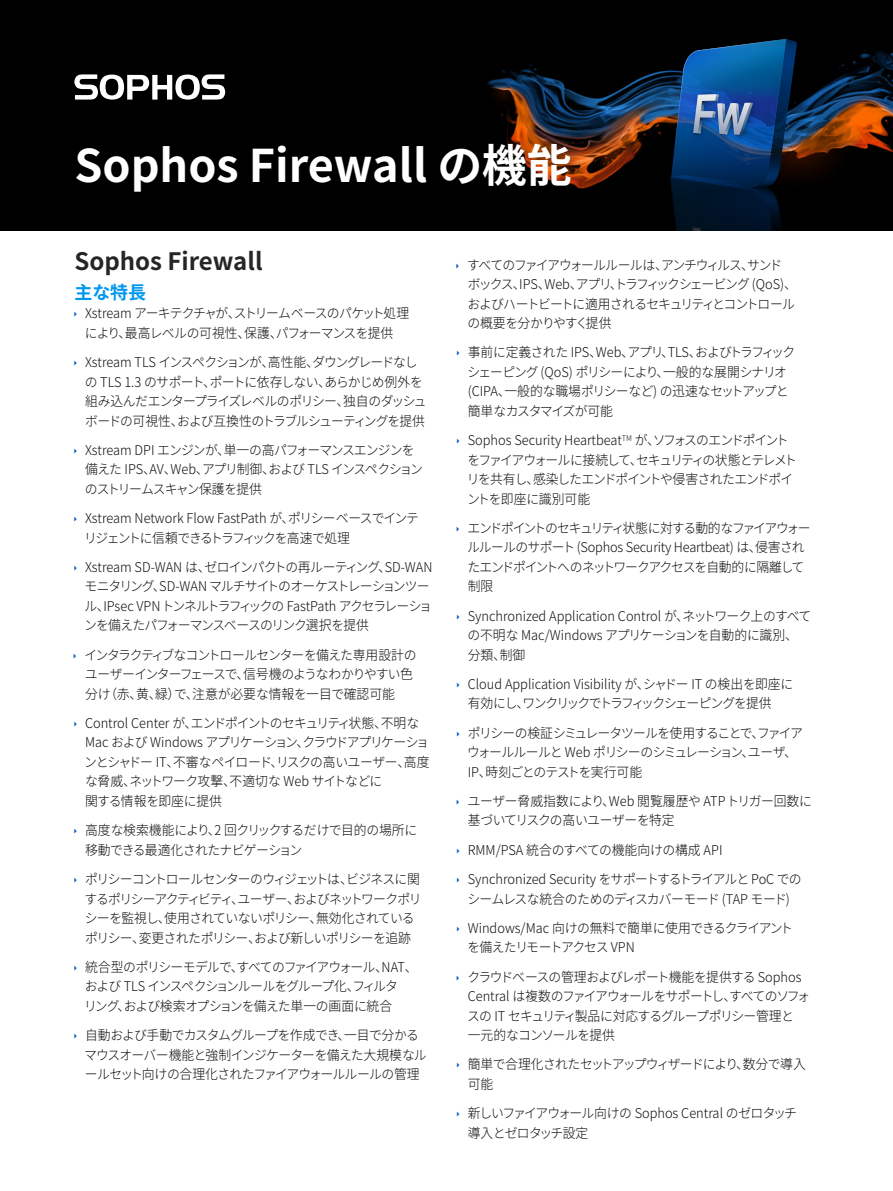
<style>
.page{position:relative;width:893px;height:1191px;background:#fff}
.page>*{position:absolute;margin:0;border:0;box-sizing:border-box;transform-origin:0 0}
.t1{font:700 45px "Noto Sans CJ Kjp";color:#fff}
.Subheading_1{font:700 24px "Noto Sans CJ Kjp";color:#242527}
.Subheading_2{font:700 18px "Noto Sans CJ Kjp";color:#0097ee}
.t2{font:300 13.5px/19.5px "Noto Sans CJ Kjp";letter-spacing:-.055em;color:#0d0d0e;scale:.95 1}
.t3{font:300 13.5px/19.5px "Noto Sans CJ Kjp";letter-spacing:-.035em;color:#0d0d0e;scale:.95 1}
.t4{font:300 13.5px/19.5px "Noto Sans CJ Kjp";letter-spacing:-.085em;color:#0d0d0e;scale:.95 1}
.t5{font:300 13.5px/19.5px "Noto Sans CJ Kjp";color:#0d0d0e;scale:.95 1}
.t6{font:300 13.5px/19.5px "Noto Sans CJ Kjp";letter-spacing:-.01em;color:#0d0d0e;scale:.95 1}
.t7{font:300 13.5px/19.5px "Noto Sans CJ Kjp";letter-spacing:-.03em;color:#0d0d0e;scale:.95 1}
.t8{font:300 13.5px/19.5px "Noto Sans CJ Kjp";letter-spacing:-.02em;color:#0d0d0e;scale:.95 1}
.t9{font:300 13.5px "Noto Sans CJ Kjp";letter-spacing:-.005em;color:#0d0d0e;scale:.95 1}
</style>
<div class="page">
<div style="left:0;top:0;width:893px;height:230px;background:#000"></div>
<img style="left:487px;top:50px;width:406px;height:139px">
<img style="left:587px;top:119px;width:274px;height:111px">
<img style="left:642px;top:50px;width:166px;height:140px">
<img style="left:671px;top:39px;width:126px;height:155px">
<svg style="left:74px;top:74px;width:151px;height:26px"></svg>
<p class="t1" style="left:74px;top:140px;width:499px">Sophos Firewall の機能</p>
<p class="Subheading_1" style="left:74px;top:247px;width:190px">Sophos Firewall</p>
<p class="Subheading_2" style="left:74px;top:282px;width:73px">主な特長</p>
<p class="t2" style="left:85px;top:304px;width:343px">Xstream アーキテクチャが、ストリームベースのパケット処理により、最高レベルの可視性、保護、パフォーマンスを提供</p>
<p class="t2" style="left:85px;top:353px;width:361px">Xstream TLS インスペクションが、高性能、ダウングレードなしの TLS 1.3 のサポート、ポートに依存しない、あらかじめ例外を組み込んだエンタープライズレベルのポリシー、独自のダッシュボードの可視性、および互換性のトラブルシューティングを提供</p>
<p class="t2" style="left:85px;top:440px;width:357px">Xstream DPI エンジンが、単一の高パフォーマンスエンジンを備えた IPS、AV、Web、アプリ制御、および TLS インスペクションのストリームスキャン保護を提供</p>
<p class="t3" style="left:84px;top:509px;width:354px">Xstream Network Flow FastPath が、ポリシーベースでインテリジェントに信頼できるトラフィックを高速で処理</p>
<p class="t2" style="left:84px;top:557px;width:368px">Xstream SD-WAN は、ゼロインパクトの再ルーティング、SD-WANモニタリング、SD-WAN マルチサイトのオーケストレーションツール、IPsec VPNトンネルトラフィックの FastPath アクセラレーションを備えたパフォーマンスベースのリンク選択を提供</p>
<p class="t2" style="left:85px;top:645px;width:351px">インタラクティブなコントロールセンターを備えた専用設計のユーザーインターフェースで、信号機のようなわかりやすい色分け（赤、黄、緑）で、注意が必要な情報を一目で確認可能</p>
<p class="t2" style="left:84px;top:713px;width:365px">Control Center が、エンドポイントのセキュリティ状態、不明な<br>Mac および Windows アプリケーション、クラウドアプリケーションとシャドー IT、不審なペイロード、リスクの高いユーザー、高度な脅威、ネットワーク攻撃、不適切な Web サイトなどに<br>関する情報を即座に提供</p>
<p class="t3" style="left:85px;top:821px;width:351px">高度な検索機能により、2 回クリックするだけで目的の場所に移動できる最適化されたナビゲーション</p>
<p class="t2" style="left:84px;top:869px;width:357px">ポリシーコントロールセンターのウィジェットは、ビジネスに関するポリシーアクティビティ、ユーザー、およびネットワークポリシーを監視し、使用されていないポリシー、無効化されているポリシー、変更されたポリシー、および新しいポリシーを追跡</p>
<p class="t2" style="left:84px;top:957px;width:353px">統合型のポリシーモデルで、すべてのファイアウォール、NAT、および TLS インスペクションルールをグループ化、フィルタ<br>リング、および検索オプションを備えた単一の画面に統合</p>
<p class="t2" style="left:84px;top:1025px;width:362px">自動および手動でカスタムグループを作成でき、一目で分かるマウスオーバー機能と強制インジケーターを備えた大規模なルールセット向けの合理化されたファイアウォールルールの管理</p>
<p class="t4" style="left:467px;top:255px;width:349px">すべてのファイアウォールルールは、アンチウィルス、サンドボックス、IPS、Web、アプリ、トラフィックシェービング (QoS)、およびハートビートに適用されるセキュリティとコントロールの概要を分かりやすく提供</p>
<p class="t2" style="left:468px;top:343px;width:346px">事前に定義された IPS、Web、アプリ、TLS、およびトラフィックシェーピング (QoS) ポリシーにより、一般的な展開シナリオ(CIPA、一般的な職場ポリシーなど) の迅速なセットアップと簡単なカスタマイズが可能</p>
<p class="t2" style="left:467px;top:431px;width:349px">Sophos Security Heartbeat<sup>TM</sup> が、ソフォスのエンドポイントをファイアウォールに接続して、セキュリティの状態とテレメトリを共有し、感染したエンドポイントや侵害されたエンドポイントを即座に識別可能</p>
<p class="t2" style="left:467px;top:518px;width:363px">エンドポイントのセキュリティ状態に対する動的なファイアウォールルールのサポート(Sophos Security Heartbeat) は、侵害されたエンドポイントへのネットワークアクセスを自動的に隔離して制限</p>
<p class="t5" style="left:468px;top:606px;width:363px">Synchronized Application Control が、ネットワーク上のすべての不明な Mac/Windows アプリケーションを自動的に識別、分類、制御</p>
<p class="t6" style="left:468px;top:674px;width:344px">Cloud Application Visibility が、シャドー IT の検出を即座に有効にし、ワンクリックでトラフィックシェーピングを提供</p>
<p class="t2" style="left:467px;top:723px;width:355px">ポリシーの検証シミュレータツールを使用することで、ファイアウォールルールと Web ポリシーのシミュレーション、ユーザ、<br>IP、時刻ごとのテストを実行可能</p>
<p class="t8" style="left:468px;top:791px;width:364px">ユーザー脅威指数により、Web 閲覧履歴や ATPトリガー回数に基づいてリスクの高いユーザーを特定</p>
<p class="t9" style="left:468px;top:842px;width:270px">RMM/PSA 統合のすべての機能向けの構成 API</p>
<p class="t7" style="left:468px;top:869px;width:353px">Synchronized Security をサポートするトライアルとPoC でのシームレスな統合のためのディスカバーモード (TAP モード)</p>
<p class="t3" style="left:468px;top:918px;width:344px">Windows/Mac 向けの無料で簡単に使用できるクライアントを備えたリモートアクセス VPN</p>
<p class="t2" style="left:467px;top:967px;width:362px">クラウドベースの管理およびレポート機能を提供する Sophos<br>Central は複数のファイアウォールをサポートし、すべてのソフォスの IT セキュリティ製品に対応するグループポリシー管理と一元的なコンソールを提供</p>
<p class="t2" style="left:468px;top:1055px;width:357px">簡単で合理化されたセットアップウィザードにより、数分で導入可能</p>
<p class="t2" style="left:468px;top:1103px;width:348px">新しいファイアウォール向けの Sophos Central のゼロタッチ導入とゼロタッチ設定</p>
</div>
